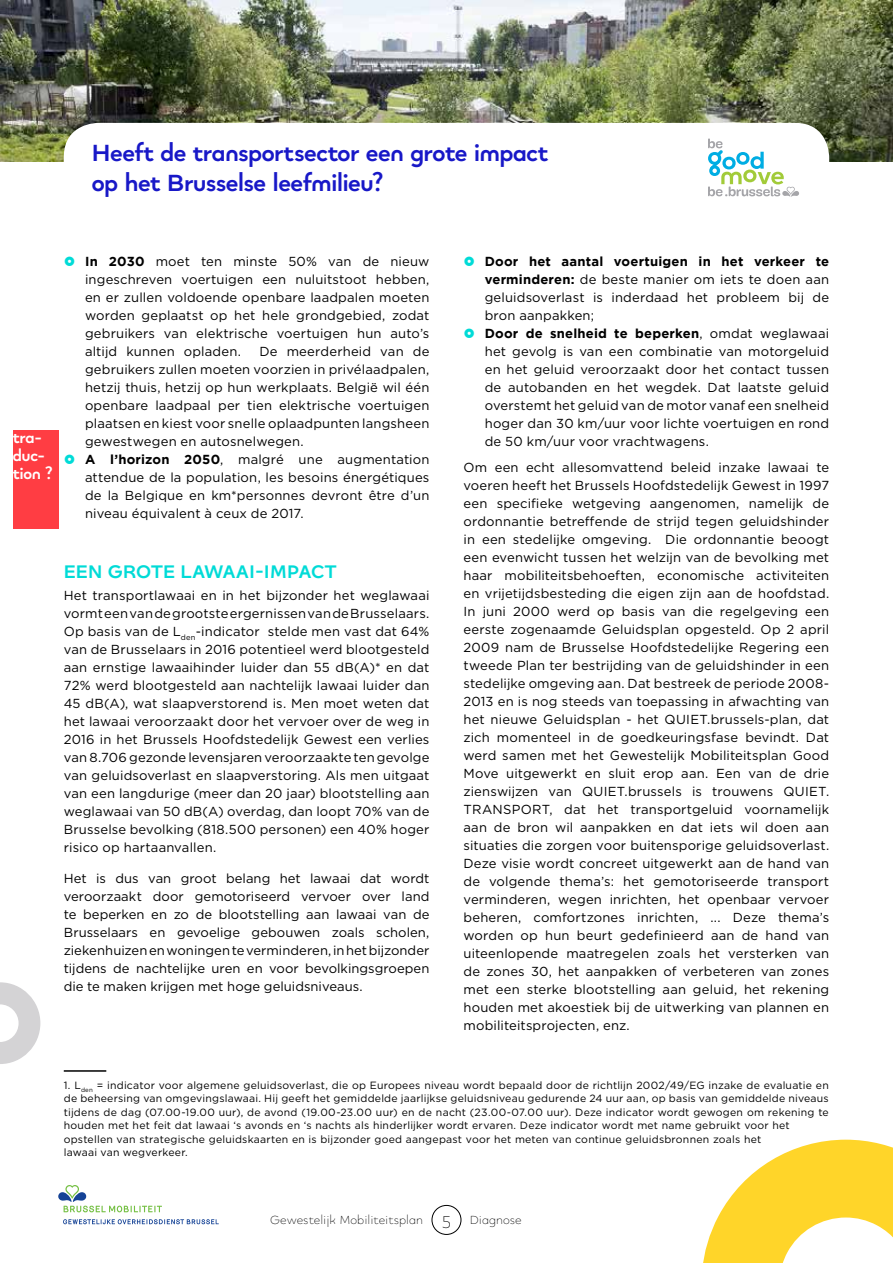
<style>
.page{position:relative;width:893px;height:1263px;background:#fff}
.page>*{position:absolute;margin:0;border:0;box-sizing:border-box;transform-origin:0 0}
.t1{font:700 27px/30px "Quinoa Round";letter-spacing:-.02em;color:#1818c7}
.t2{font:700 21px "Quinoa SC";color:#00dbd7}
.t3{font:700 18px/18px "Quinoa Round";letter-spacing:-.02em;color:#fff}
.t4{font:13.5px "Quinoa";color:#000}
.t5{font:13.05px/18px "Gotham";letter-spacing:.015em;color:#000;text-align:justify}
.t6{font:10.5px/13.5px "Gotham";letter-spacing:.02em;color:#000}
.s1{font-weight:700}
.s2{font-size:19.5px}
</style>
<div class="page">
<div style="left:432px;top:1205px;width:29px;height:30px;border:1px solid #000;border-radius:50%"></div>
<svg style="left:63px;top:1219px;width:156px;height:5px"></svg>
<svg style="left:58px;top:1185px;width:104px;height:27px"></svg>
<img style="left:0;top:0;width:893px;height:161px">
<div style="left:64px;top:123px;width:765px;height:86px;background:#fff;border-radius:34px"></div>
<svg style="left:708px;top:139px;width:91px;height:58px"></svg>
<svg style="left:703px;top:1140px;width:190px;height:123px"></svg>
<svg style="left:0;top:982px;width:40px;height:82px"></svg>
<hr style="left:64px;top:1070px;width:42px;height:2px;background:#000">
<div style="left:13px;top:430px;width:45px;height:99px;background:#ff3d43"></div>
<h1 class="t1" style="left:92px;top:137px;width:458px">Heeft de transportsector een grote impact op het Brusselse leefmilieu?</h1>
<h3 class="t3" style="left:13px;top:428px;width:41px">tra&shy;duc&shy;tion ?</h3>
<p class="t5" style="left:85px;top:252px;width:346px"><span class="s1">In 2030</span> moet ten minste 50% van de nieuw ingeschreven voertuigen een nuluitstoot hebben, en er zullen voldoende openbare laadpalen moeten worden geplaatst op het hele grondgebied, zodat gebruikers van elektrische voertuigen hun auto’s altijd kunnen opladen.</p>
<p class="t5" style="left:85px;top:342px;width:346px;text-align:left;text-indent:174px">De meerderheid van de gebruikers zullen moeten voorzien in privélaadpalen, hetzij thuis, hetzij op hun werkplaats. België wil één openbare laadpaal per tien elektrische voertuigen plaatsen en kiest voor snelle oplaadpunten langsheen gewestwegen en autosnelwegen.<br><span class="s1">A l’horizon 2050</span>, malgré une augmentation attendue de la population, les besoins énergétiques de la Belgique en km*personnes devront être d’un niveau équivalent à ceux de 2017.</p>
<h2 class="t2" style="left:64px;top:558px;width:275px">EEN GROTE LAWAAI-IMPACT</h2>
<p class="t5" style="left:64px;top:586px;width:367px">Het transportlawaai en in het bijzonder het weglawaai vormt een van de grootste ergernissen van de Brusselaars.<br>Op basis van de L<sub>den</sub>-indicator stelde men vast dat 64% van de Brusselaars in 2016 potentieel werd blootgesteld aan ernstige lawaaihinder luider dan 55 dB(A)* en dat 72% werd blootgesteld aan nachtelijk lawaai luider dan 45 dB(A), wat slaapverstorend is. Men moet weten dat het lawaai veroorzaakt door het vervoer over de weg in 2016 in het Brussels Hoofdstedelijk Gewest een verlies van 8.706 gezonde levensjaren veroorzaakte ten gevolge van geluidsoverlast en slaapverstoring. Als men uitgaat van een langdurige (meer dan 20 jaar) blootstelling aan weglawaai van 50 dB(A) overdag, dan loopt 70% van de Brusselse bevolking (818.500 personen) een 40% hoger risico op hartaanvallen.</p>
<p class="t5" style="left:64px;top:869px;width:367px">Het is dus van groot belang het lawaai dat wordt veroorzaakt door gemotoriseerd vervoer over land te beperken en zo de blootstelling aan lawaai van de Brusselaars en gevoelige gebouwen zoals scholen, ziekenhuizen en woningen te verminderen, in het bijzonder tijdens de nachtelijke uren en voor bevolkingsgroepen die te maken krijgen met hoge geluidsniveaus.</p>
<p class="t5" style="left:485px;top:252px;width:346px;text-align:left"><span class="s1">Door het aantal voertuigen in het verkeer te verminderen:</span> de beste manier om iets te doen aan geluidsoverlast is inderdaad het probleem bij de bron aanpakken;<br><span class="s1">Door de snelheid te beperken</span>, omdat weglawaai het gevolg is van een combinatie van motorgeluid en het geluid veroorzaakt door het contact tussen de autobanden en het wegdek. Dat laatste geluid overstemt het geluid van de motor vanaf een snelheid hoger dan 30 km/uur voor lichte voertuigen en rond de 50 km/uur voor vrachtwagens.</p>
<p class="t5" style="left:463px;top:458px;width:367px">Om een echt allesomvattend beleid inzake lawaai te voeren heeft het Brussels Hoofdstedelijk Gewest in 1997 een specifieke wetgeving aangenomen, namelijk de ordonnantie betreffende de strijd tegen geluidshinder in een stedelijke omgeving. Die ordonnantie beoogt een evenwicht tussen het welzijn van de bevolking met haar mobiliteitsbehoeften, economische activiteiten en vrijetijdsbesteding die eigen zijn aan de hoofdstad.<br>In juni 2000 werd op basis van die regelgeving een eerste zogenaamde Geluidsplan opgesteld. Op 2 april 2009 nam de Brusselse Hoofdstedelijke Regering een tweede Plan ter bestrijding van de geluidshinder in een stedelijke omgeving aan. Dat bestreek de periode 2008- 2013 en is nog steeds van toepassing in afwachting van het nieuwe Geluidsplan - het QUIET.brussels-plan, dat zich momenteel in de goedkeuringsfase bevindt. Dat werd samen met het Gewestelijk Mobiliteitsplan Good Move uitgewerkt en sluit erop aan. Een van de drie zienswijzen van QUIET.brussels is trouwens QUIET.<br>TRANSPORT, dat het transportgeluid voornamelijk aan de bron wil aanpakken en dat iets wil doen aan situaties die zorgen voor buitensporige geluidsoverlast.<br>Deze visie wordt concreet uitgewerkt aan de hand van de volgende thema’s: het gemotoriseerde transport verminderen, wegen inrichten, het openbaar vervoer beheren, comfortzones inrichten, ... Deze thema’s worden op hun beurt gedefinieerd aan de hand van uiteenlopende maatregelen zoals het versterken van de zones 30, het aanpakken of verbeteren van zones met een sterke blootstelling aan geluid, het rekening houden met akoestiek bij de uitwerking van plannen en mobiliteitsprojecten, enz.</p>
<p class="t6" style="left:64px;top:1078px;width:767px">1. L<sub>den</sub> = indicator voor algemene geluidsoverlast, die op Europees niveau wordt bepaald door de richtlijn 2002/49/EG inzake de evaluatie en de beheersing van omgevingslawaai. Hij geeft het gemiddelde jaarlijkse geluidsniveau gedurende 24 uur aan, op basis van gemiddelde niveaus tijdens de dag (07.00-19.00 uur), de avond (19.00-23.00 uur) en de nacht (23.00-07.00 uur). Deze indicator wordt gewogen om rekening te houden met het feit dat lawaai ‘s avonds en ‘s nachts als hinderlijker wordt ervaren. Deze indicator wordt met name gebruikt voor het opstellen van strategische geluidskaarten en is bijzonder goed aangepast voor het meten van continue geluidsbronnen zoals het<br>lawaai van wegverkeer.</p>
<p class="t4" style="left:270px;top:1212px;width:253px">Gewestelijk Mobiliteitsplan <span class="s2">5</span> Diagnose</p>
</div>
